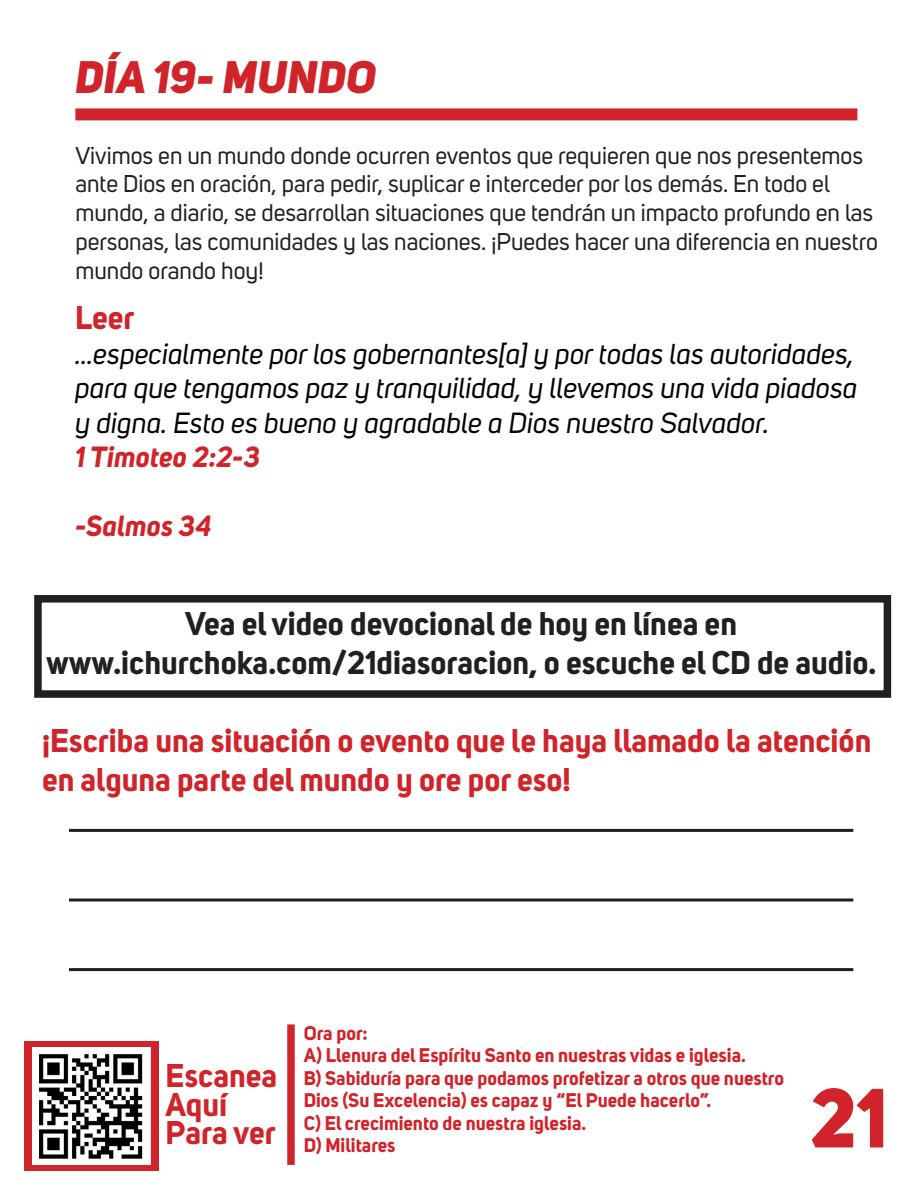
<style>
.page{position:relative;width:918px;height:1188px;background:#fff}
.page>*{position:absolute;margin:0;border:0;box-sizing:border-box;transform-origin:0 0}
.t1{font:82.8px "Uni Sans Heavy CAPS";color:#d1232a}
.t2{font:45px "Uni Sans Heavy Italic CAPS";color:#d1232a}
.t3{font:700 32.4px/28.5px "Uni Sans";color:#d1232a}
.t4{font:700 32.4px "Uni Sans";color:#231f20}
.t5{font:italic 28.8px/34.5px "Uni Sans";color:#040503;text-align:justify}
.t6{font:italic 700 28.8px "Uni Sans";color:#d1232a}
.t7{font:24px/28.8px "Uni Sans";color:#231f20}
.t8{font:700 19.5px/22.5px "Uni Sans";color:#d1232a}
</style>
<div class="page">
<div style="left:75px;top:108px;width:782px;height:12px;background:#d1232a"></div>
<div style="left:34px;top:595px;width:857px;height:103px;border:8px solid #231f20"></div>
<hr style="left:69px;top:829px;width:784px;height:3px;background:#231f20">
<svg style="left:69px;top:898px;width:784px;height:4px;background:#595657"></svg>
<hr style="left:69px;top:968px;width:784px;height:3px;background:#231f20">
<div style="left:25px;top:1041px;width:134px;height:130px;background:#d1232a"></div>
<img style="left:32px;top:1048px;width:119px;height:116px">
<div style="left:287px;top:1024px;width:8px;height:141px;background:#d1232a"></div>
<p class="t2" style="left:75px;top:49px;width:302px">DÍA 19- MUNDO</p>
<p class="t7" style="left:75px;top:141px;width:804px">Vivimos en un mundo donde ocurren eventos que requieren que nos presentemos ante Dios en oración, para pedir, suplicar e interceder por los demás. En todo el mundo, a diario, se desarrollan situaciones que tendrán un impacto profundo en las personas, las comunidades y las naciones. ¡Puedes hacer una diferencia en nuestro mundo orando hoy!</p>
<p class="t3" style="left:75px;top:303px;width:61px">Leer</p>
<p class="t5" style="left:75px;top:336px;width:784px">...especialmente por los gobernantes[a] y por todas las autoridades, para que tengamos paz y tranquilidad, y llevemos una vida piadosa y digna. Esto es bueno y agradable a Dios nuestro Salvador.</p>
<p class="t6" style="left:75px;top:439px;width:187px">1 Timoteo 2:2-3</p>
<p class="t6" style="left:75px;top:508px;width:138px">-Salmos 34</p>
<p class="t4" style="left:185px;top:603px;width:553px">Vea el video devocional de hoy en línea en</p>
<p class="t4" style="left:46px;top:642px;width:832px">www.ichurchoka.com/21diasoracion, o escuche el CD de audio.</p>
<p class="t3" style="left:42px;top:726px;width:831px">¡Escriba una situación o evento que le haya llamado la atención</p>
<p class="t3" style="left:42px;top:765px;width:530px">en alguna parte del mundo y ore por eso!</p>
<p class="t3" style="left:166px;top:1061px;width:113px">Escanea<br>Aquí</p>
<p class="t3" style="left:166px;top:1118px;width:112px">Para ver</p>
<p class="t8" style="left:304px;top:1021px;width:66px">Ora por:</p>
<p class="t8" style="left:304px;top:1044px;width:444px">A) Llenura del Espíritu Santo en nuestras vidas e iglesia.</p>
<p class="t8" style="left:304px;top:1066px;width:482px">B) Sabiduría para que podamos profetizar a otros que nuestro<br>Dios (Su Excelencia) es capaz y “El Puede hacerlo”.</p>
<p class="t8" style="left:304px;top:1111px;width:284px">C) El crecimiento de nuestra iglesia.</p>
<p class="t8" style="left:304px;top:1134px;width:93px">D) Militares</p>
<h1 class="t1" style="left:810px;top:1065px;width:79px">21</h1>
</div>
